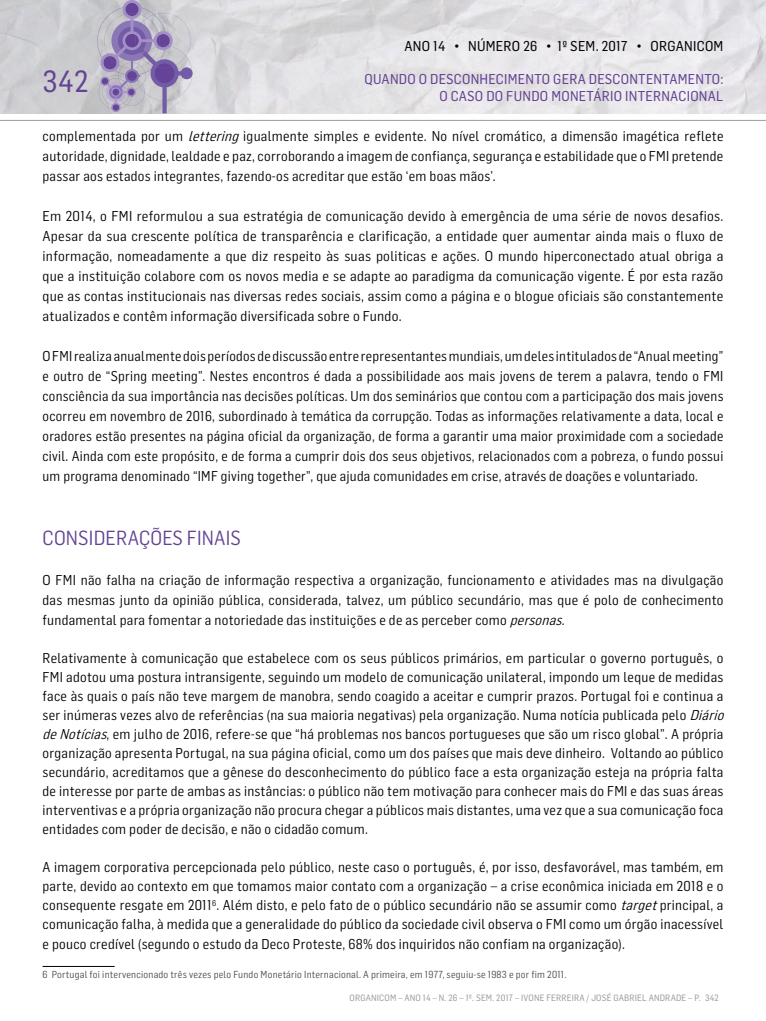
<style>
.page{position:relative;width:766px;height:1021px;background:#fff}
.page>*{position:absolute;margin:0;border:0;box-sizing:border-box;transform-origin:0 0}
.t1{font:30px "Flama Semicondensed Basic";color:#634393}
.t2{font:20px "Flama Semicondensed";letter-spacing:.01em;color:#634393}
.t3{font:14px/20px "Flama Semicondensed";letter-spacing:.02em;color:#000;text-align:justify}
.t4{font:14px/16.8px "Flama Semicondensed Basic";letter-spacing:.02em;color:#634393;text-align:right}
.t5{font:14px "Flama Semicondensed Basic";letter-spacing:.02em;color:#000}
.t6{font:10px "Flama Semicondensed";letter-spacing:.02em;color:#4a4a49}
.t7{font:9px "Flama Semicondensed Basic";letter-spacing:.02em;color:#9d9d9c}
.s1{font-style:italic}
</style>
<div class="page">
<img style="left:0;top:0;width:765px;height:113px">
<hr style="left:0;top:120px;width:765px;height:1px;background:#9d9d9c">
<svg style="left:97px;top:0;width:95px;height:113px;background:#afa6c1"></svg>
<hr style="left:43px;top:965px;width:72px;height:1px;background:#000">
<p class="t5" style="left:404px;top:37px;width:320px">ANO 14 • NÚMERO 26 • 1º SEM. 2017 • ORGANICOM</p>
<p class="t4" style="left:364px;top:70px;width:360px">QUANDO O DESCONHECIMENTO GERA DESCONTENTAMENTO:<br>O CASO DO FUNDO MONETÁRIO INTERNACIONAL</p>
<h1 class="t1" style="left:43px;top:62px;width:47px">342</h1>
<p class="t3" style="left:43px;top:125px;width:682px">complementada por um <span class="s1">lettering</span>igualmente simples e evidente. No nível cromático, a dimensão imagética reflete autoridade, dignidade, lealdade e paz, corroborando a imagem de confiança, segurança e estabilidade que o FMI pretende passar aos estados integrantes, fazendo-os acreditar que estão ‘em boas mãos’.</p>
<p class="t3" style="left:43px;top:205px;width:682px">Em 2014, o FMI reformulou a sua estratégia de comunicação devido à emergência de uma série de novos desafios.<br>Apesar da sua crescente política de transparência e clarificação, a entidade quer aumentar ainda mais o fluxo de informação, nomeadamente a que diz respeito às suas politicas e ações. O mundo hiperconectado atual obriga a que a instituição colabore com os novos media e se adapte ao paradigma da comunicação vigente. É por esta razão que as contas institucionais nas diversas redes sociais, assim como a página e o blogue oficiais são constantemente atualizados e contêm informação diversificada sobre o Fundo.</p>
<p class="t3" style="left:43px;top:345px;width:682px">O FMI realiza anualmente dois períodos de discussão entre representantes mundiais, um deles intitulados de “Anual meeting” e outro de “Spring meeting”. Nestes encontros é dada a possibilidade aos mais jovens de terem a palavra, tendo o FMI consciência da sua importância nas decisões políticas. Um dos seminários que contou com a participação dos mais jovens ocorreu em novembro de 2016, subordinado à temática da corrupção. Todas as informações relativamente a data, local e oradores estão presentes na página oficial da organização, de forma a garantir uma maior proximidade com a sociedade civil. Ainda com este propósito, e de forma a cumprir dois dos seus objetivos, relacionados com a pobreza, o fundo possui um programa denominado “IMF giving together”, que ajuda comunidades em crise, através de doações e voluntariado.</p>
<h2 class="t2" style="left:43px;top:525px;width:200px">CONSIDERAÇÕES FINAIS</h2>
<p class="t3" style="left:43px;top:569px;width:682px">O FMI não falha na criação de informação respectiva a organização, funcionamento e atividades mas na divulgação das mesmas junto da opinião pública, considerada, talvez, um público secundário, mas que é polo de conhecimento fundamental para fomentar a notoriedade das instituições e de as perceber como <span class="s1">personas</span>.</p>
<p class="t3" style="left:43px;top:648px;width:686px;line-height:19px;text-align:left">Relativamente à comunicação que estabelece com os seus públicos primários, em particular o governo português, o FMI adotou uma postura intransigente, seguindo um modelo de comunicação unilateral, impondo um leque de medidas face às quais o país não teve margem de manobra, sendo coagido a aceitar e cumprir prazos. Portugal foi e continua a ser inúmeras vezes alvo de referências (na sua maioria negativas) pela organização. Numa notícia publicada pelo <span class="s1">Diário deNotícias</span>, em julho de 2016, refere-se que “há problemas nos bancos portugueses que são um risco global”. A própria organização apresenta Portugal, na sua página oficial, como um dos países que mais deve dinheiro. Voltando ao público secundário, acreditamos que a gênese do desconhecimento do público face a esta organização esteja na própria falta de interesse por parte de ambas as instâncias: o público não tem motivação para conhecer mais do FMI e das suas áreas interventivas e a própria organização não procura chegar a públicos mais distantes, uma vez que a sua comunicação foca entidades com poder de decisão, e não o cidadão comum.</p>
<p class="t3" style="left:43px;top:857px;width:682px;line-height:19.3px">A imagem corporativa percepcionada pelo público, neste caso o português, é, por isso, desfavorável, mas também, em parte, devido ao contexto em que tomamos maior contato com a organização – a crise econômica iniciada em 2018 e o consequente resgate em 2011<sup>6</sup>. Além disto, e pelo fato de o público secundário não se assumir como <span class="s1">target</span>principal, a comunicação falha, à medida que a generalidade do público da sociedade civil observa o FMI como um órgão inacessível e pouco credível (segundo o estudo da Deco Proteste, 68% dos inquiridos não confiam na organização).</p>
<p class="t6" style="left:43px;top:968px;width:525px">6 Portugal foi intervencionado três vezes pelo Fundo Monetário Internacional. A primeira, em 1977, seguiu-se 1983 e por fim 2011.</p>
<p class="t7" style="left:349px;top:992px;width:370px">ORGANICOM – ANO 14 – N. 26 – 1º. SEM. 2017 – IVONE FERREIRA / JOSÉ GABRIEL ANDRADE – P. 342</p>
</div>
